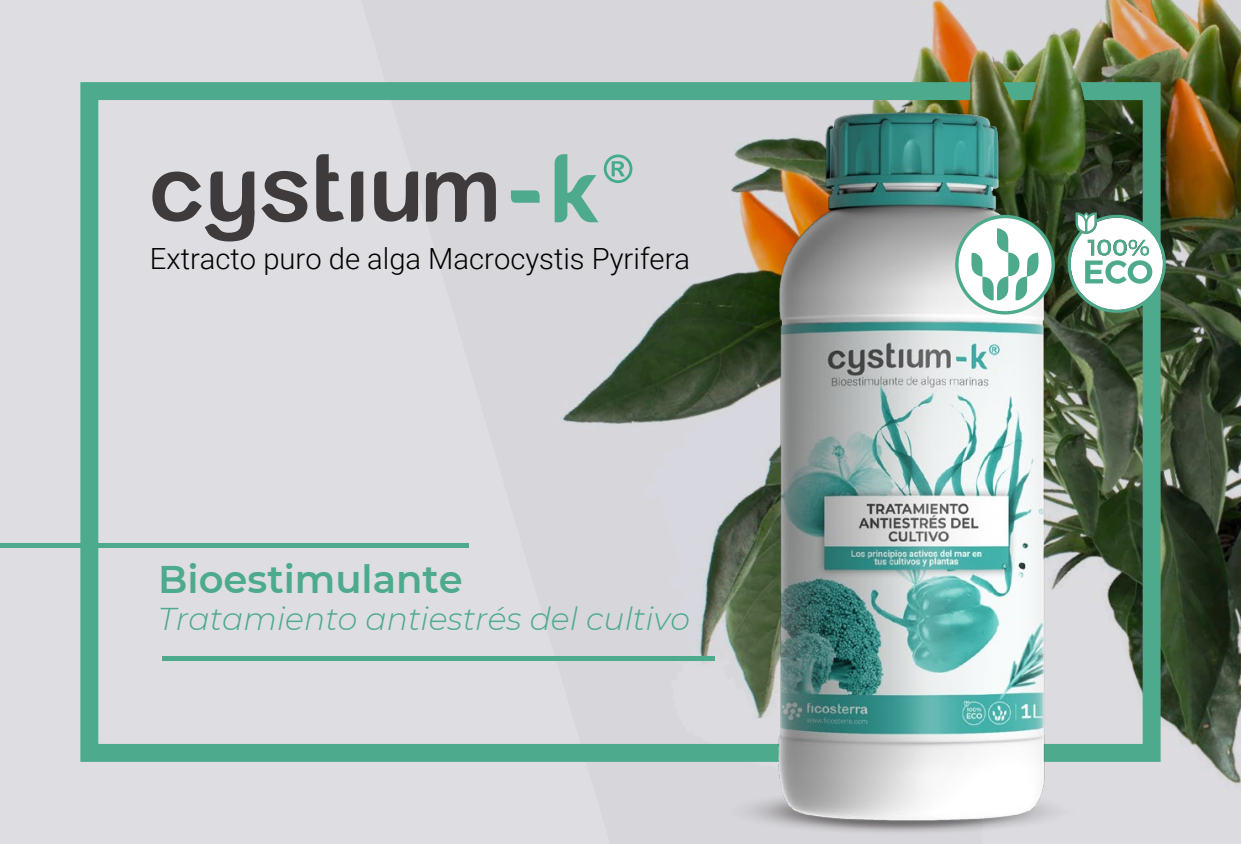
<style>
.page{position:relative;width:1241px;height:844px;background:#fff}
.page>*{position:absolute;margin:0;border:0;box-sizing:border-box;transform-origin:0 0}
.t1{font:600 38.5px "Montserrat";color:#4daa8d}
.t2{font:italic 300 31.5px "Montserrat";color:#4daa8d}
.t3{font:300 29.05px "Roboto";color:#000}
</style>
<div class="page">
<div style="left:0;top:0;width:1240px;height:844px;background:#dedee2"></div>
<div style="left:0;top:543px;width:469px;height:5px;background:#4daa8d"></div>
<svg style="left:80px;top:82px;width:353px;height:680px"></svg>
<img style="left:433px;top:0;width:807px;height:834px">
<svg style="left:956px;top:216px;width:97px;height:97px;background:#e1f1ec"></svg>
<div style="left:955px;top:215px;width:99px;height:99px;border:3px solid #4daa8d;border-radius:50%"></div>
<svg style="left:970px;top:228px;width:68px;height:72px;background:#c7e4db"></svg>
<svg style="left:1067px;top:212px;width:98px;height:101px;background:#aac7bb"></svg>
<p class="t3" style="left:150px;top:239px;width:541px">Extracto puro de alga Macrocystis Pyrifera</p>
<h1 class="t1" style="left:158px;top:552px;width:306px">Bioestimulante</h1>
<p class="t2" style="left:158px;top:597px;width:533px">Tratamiento antiestrés del cultivo</p>
</div>
